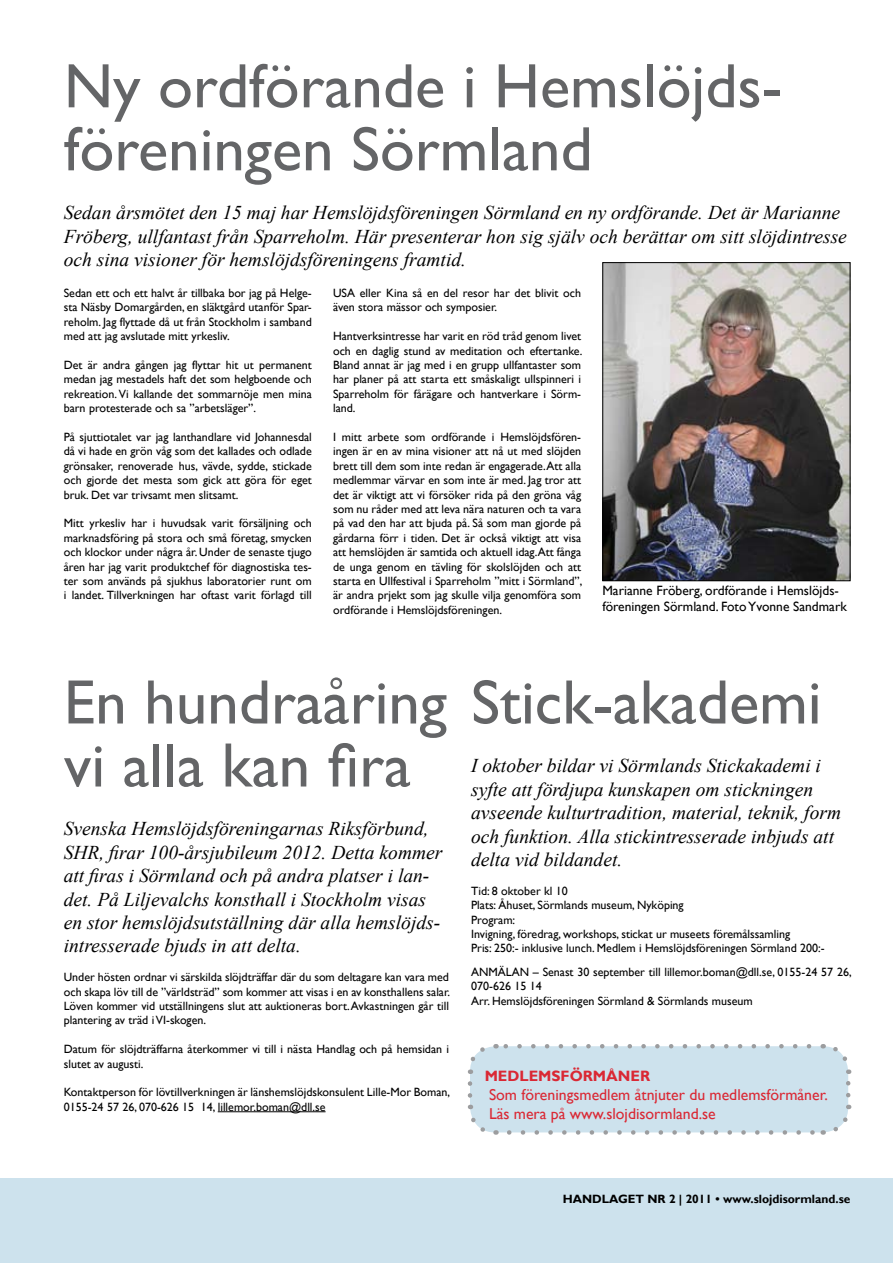
<style>
.page{position:relative;width:893px;height:1263px;background:#fff}
.page>*{position:absolute;margin:0;border:0;box-sizing:border-box;transform-origin:0 0}
.t1{font:63px/63px "Gill Sans";color:#646567}
.t2{font:italic 19.5px/23.4px "Times New Roman";color:#000}
.t3{font:15.75px/18.9px "Gill Sans";color:#da2834}
.t4{font:700 15px "Gill Sans";color:#da2834}
.t5{font:13.5px/16.2px "Gill Sans";color:#000}
.t6{font:12px/14.4px "Gill Sans";color:#000;text-align:justify}
.t7{font:700 12px "Gill Sans";color:#000}
</style>
<div class="page">
<div style="left:0;top:1178px;width:893px;height:85px;background:#cde2ed"></div>
<div style="left:470px;top:1046px;width:378px;height:86px;background:#cde2ed;border-radius:26px"></div>
<svg style="left:509px;top:1130px;width:307px;height:5px"></svg>
<svg style="left:502px;top:1044px;width:307px;height:4px"></svg>
<svg style="left:467px;top:1047px;width:22px;height:27px"></svg>
<svg style="left:467px;top:1083px;width:29px;height:52px"></svg>
<svg style="left:831px;top:1105px;width:21px;height:27px"></svg>
<svg style="left:823px;top:1044px;width:28px;height:51px"></svg>
<img style="left:604px;top:264px;width:244px;height:315px">
<div style="left:602px;top:262px;width:248px;height:319px;border:1px solid #000"></div>
<hr style="left:218px;top:1111px;width:108px;height:1px;background:#000">
<h1 class="t1" style="left:64px;top:56px;width:720px">Ny ordförande i Hemslöjds&shy;föreningen Sörmland</h1>
<p class="t2" style="left:64px;top:201px;width:785px">Sedan årsmötet den 15 maj har Hemslöjdsföreningen Sörmland en ny ordförande. Det är Marianne<br>Fröberg, ullfantast från Sparreholm. Här presenterar hon sig själv och berättar om sitt slöjdintresse och sina visioner för hemslöjdsföreningens framtid.</p>
<p class="t6" style="left:64px;top:286px;width:250px">Sedan ett och ett halvt år tillbaka bor jag på Helge&shy;sta Näsby Domargården, en släktgård utanför Spar&shy;reholm. Jag flyttade då ut från Stockholm i samband med att jag avslutade mitt yrkesliv.</p>
<p class="t6" style="left:64px;top:358px;width:250px">Det är andra gången jag flyttar hit ut permanent medan jag mestadels haft det som helgboende och rekreation. Vi kallande det sommarnöje men mina barn protesterade och sa ”arbetsläger”.</p>
<p class="t6" style="left:64px;top:430px;width:250px">På sjuttiotalet var jag lanthandlare vid Johannesdal då vi hade en grön våg som det kallades och odlade grönsaker, renoverade hus, vävde, sydde, stickade och gjorde det mesta som gick att göra för eget bruk. Det var trivsamt men slitsamt.</p>
<p class="t6" style="left:64px;top:516px;width:250px">Mitt yrkesliv har i huvudsak varit försäljning och marknadsföring på stora och små företag, smycken och klockor under några år. Under de senaste tjugo åren har jag varit produktchef för diagnostiska tes&shy;ter som används på sjukhus laboratorier runt om i landet. Tillverkningen har oftast varit förlagd till</p>
<p class="t6" style="left:333px;top:286px;width:250px">USA eller Kina så en del resor har det blivit och även stora mässor och symposier.</p>
<p class="t6" style="left:333px;top:329px;width:251px">Hantverksintresse har varit en röd tråd genom livet och en daglig stund av meditation och eftertanke.<br>Bland annat är jag med i en grupp ullfantaster som har planer på att starta ett småskaligt ullspinneri i Sparreholm för fårägare och hantverkare i Sörm&shy;land.</p>
<p class="t6" style="left:333px;top:430px;width:251px">I mitt arbete som ordförande i Hemslöjdsfören&shy;ingen är en av mina visioner att nå ut med slöjden brett till dem som inte redan är engagerade.Att alla medlemmar värvar en som inte är med. Jag tror att det är viktigt att vi försöker rida på den gröna våg som nu råder med att leva nära naturen och ta vara på vad den har att bjuda på. Så som man gjorde på gårdarna förr i tiden. Det är också viktigt att visa att hemslöjden är samtida och aktuell idag.Att fånga de unga genom en tävling för skolslöjden och att starta en Ullfestival i Sparreholm ”mitt i Sörmland”, är andra prjekt som jag skulle vilja genomföra som ordförande i Hemslöjdsföreningen.</p>
<p class="t5" style="left:602px;top:583px;width:246px">Marianne Fröberg, ordförande i Hemslöjds&shy;föreningen Sörmland. Foto Yvonne Sandmark</p>
<h1 class="t1" style="left:64px;top:672px;width:759px">En hundraåring Stick-akademi vi alla kan fira</h1>
<p class="t2" style="left:64px;top:817px;width:380px">Svenska Hemslöjdsföreningarnas Riksförbund, SHR, firar 100-årsjubileum 2012. Detta kommer att firas i Sörmland och på andra platser i lan&shy;det. På Liljevalchs konsthall i Stockholm visas en stor hemslöjdsutställning där alla hemslöjds&shy;intresserade bjuds in att delta.</p>
<p class="t6" style="left:64px;top:970px;width:388px">Under hösten ordnar vi särskilda slöjdträffar där du som deltagare kan vara med och skapa löv till de ”världsträd” som kommer att visas i en av konsthallens salar.<br>Löven kommer vid utställningens slut att auktioneras bort. Avkastningen går till plantering av träd i VI-skogen.</p>
<p class="t6" style="left:64px;top:1042px;width:387px">Datum för slöjdträffarna återkommer vi till i nästa Handlag och på hemsidan i slutet av augusti.</p>
<p class="t6" style="left:64px;top:1085px;width:388px">Kontaktperson för lövtillverkningen är länshemslöjdskonsulent Lille-Mor Boman,<br>0155-24 57 26, 070-626 15 14, lillemor.boman@dll.se</p>
<h2 class="t2" style="left:471px;top:754px;width:371px">I oktober bildar vi Sörmlands Stickakademi i syfte att fördjupa kunskapen om stickningen avseende kulturtradition, material, teknik, form och funktion. Alla stickintresserade inbjuds att delta vid bildandet.</h2>
<p class="t6" style="left:471px;top:884px;width:355px;text-align:left">Tid: 8 oktober kl 10<br>Plats: Åhuset, Sörmlands museum, Nyköping<br>Program:<br>Invigning, föredrag, workshops, stickat ur museets föremålssamling<br>Pris: 250:- inklusive lunch. Medlem i Hemslöjdsföreningen Sörmland 200:-</p>
<p class="t6" style="left:471px;top:965px;width:26px">ANMÄL</p>
<p class="t6" style="left:471px;top:965px;width:382px;text-align:left;text-indent:41px">AN – Senast 30 september till lillemor.boman@dll.se, 0155-24 57 26,<br>070-626 15 14<br>Arr. Hemslöjdsföreningen Sörmland &amp; Sörmlands museum</p>
<p class="t4" style="left:485px;top:1067px;width:167px">MEDLEMSFÖRMÅNER</p>
<h3 class="t3" style="left:489px;top:1086px;width:340px">Som föreningsmedlem åtnjuter du medlemsförmåner.<br>Läs mera på www.slojdisormland.se</h3>
<p class="t7" style="left:563px;top:1191px;width:289px">HANDLAGET NR 2 | 2011 • www.slojdisormland.se</p>
</div>
